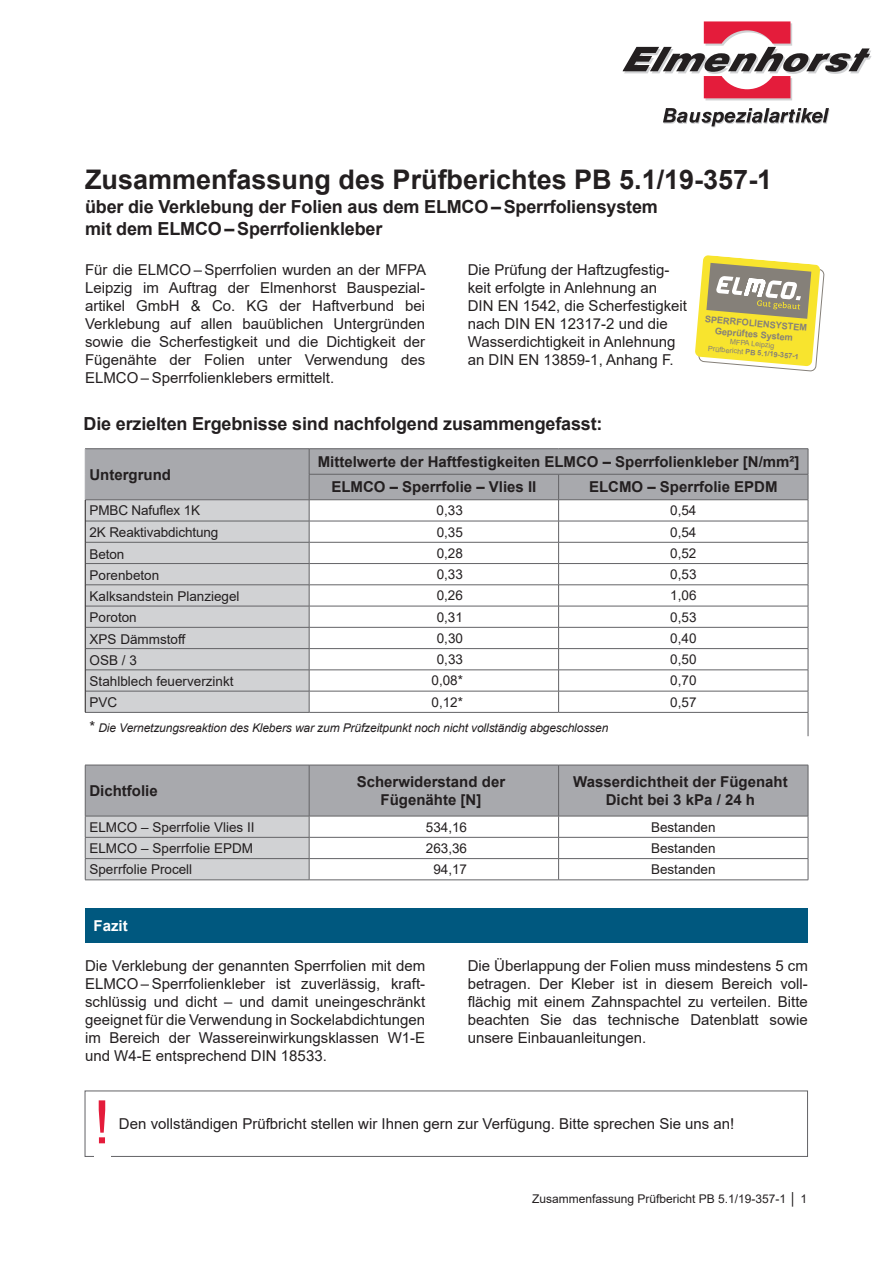
<style>
.page{position:relative;width:893px;height:1263px;background:#fff}
.page>*{position:absolute;margin:0;border:0;box-sizing:border-box;transform-origin:0 0}
.t1{font:60px "Arial";color:#e41c3b}
.t2{font:700 27px "Arial";color:#231f20}
.t3{font:700 18px/21.6px "Arial";letter-spacing:-.01em;color:#231f20}
.t4{font:15px/18px "Arial";color:#231f20;text-align:justify}
.t5{font:700 15px/18px "Arial";color:#231f20;text-align:center}
.t6{font:700 15px "Arial";color:#fff}
.t7{font:13.5px "Arial";color:#231f20}
.t8{font:italic 12px "Arial";letter-spacing:-.01em;color:#231f20}
.t9{font:12px "Arial";color:#231f20}
.t10{font:700 9.15px/10.9px "Arial";color:#858079;text-align:center}
.t11{font:7.35px/8.9px "Arial";color:#858079;text-align:center}
.s1{font-weight:700}
.s2{font-style:normal;font-size:15px}
</style>
<div class="page">
<svg style="left:663px;top:108px;width:167px;height:20px"></svg>
<svg style="left:622px;top:21px;width:250px;height:79px"></svg>
<div style="left:85px;top:909px;width:723px;height:34px;background:#00587f"></div>
<hr style="left:85px;top:448px;width:224px;height:1px;background:#636366">
<hr style="left:309px;top:448px;width:250px;height:1px;background:#636366">
<hr style="left:559px;top:448px;width:249px;height:1px;background:#636366">
<svg style="left:85px;top:449px;width:724px;height:287px"></svg>
<svg style="left:85px;top:765px;width:724px;height:115px"></svg>
<hr style="left:85px;top:879px;width:224px;height:1px;background:#636366">
<hr style="left:309px;top:879px;width:250px;height:1px;background:#636366">
<hr style="left:559px;top:879px;width:249px;height:1px;background:#636366">
<svg style="left:695px;top:255px;width:129px;height:116px"></svg>
<h2 class="t2" style="left:85px;top:161px;width:689px">Zusammenfassung des Prüfberichtes PB 5.1/19-357-1</h2>
<p class="t3" style="left:85px;top:196px;width:574px">über die Verklebung der Folien aus dem ELMCO – Sperrfoliensystem mit dem ELMCO – Sperrfolienkleber</p>
<p class="t4" style="left:85px;top:260px;width:342px">Für die ELMCO – Sperrfolien wurden an der MFPA Leipzig im Auftrag der Elmenhorst Bauspezial&shy;artikel GmbH &amp; Co. KG der Haftverbund bei Verklebung auf allen bauüblichen Untergründen sowie die Scherfestigkeit und die Dichtigkeit der Fügenähte der Folien unter Verwendung des ELMCO – Sperrfolienklebers ermittelt.</p>
<p class="t4" style="left:468px;top:260px;width:221px;text-align:left">Die Prüfung der Haftzugfestig&shy;keit erfolgte in Anlehnung an<br>DIN EN 1542, die Scherfestigkeit nach DIN EN 12317-2 und die<br>Wasserdichtigkeit in Anlehnung an DIN EN 13859-1, Anhang F.</p>
<p class="t10" style="left:705px;top:314px;width:104px;rotate:5deg">SPERRFOLIENSYSTEM<br>Geprüftes System</p>
<p class="t11" style="left:709px;top:335px;width:92px;rotate:5deg">MFPA Leipzig<br>Prüfbericht <span class="s1">PB 5.1/19-357-1</span></p>
<p class="t3" style="left:84px;top:413px;width:520px">Die erzielten Ergebnisse sind nachfolgend zusammengefasst:</p>
<p class="t5" style="left:89px;top:466px;width:83px">Untergrund</p>
<p class="t5" style="left:331px;top:449px;width:470px;line-height:25.5px;text-align:left;text-indent:-14px">Mittelwerte der Haftfestigkeiten ELMCO – Sperrfolienkleber [N/mm²]<br>ELMCO – Sperrfolie – Vlies II</p>
<p class="t5" style="left:589px;top:478px;width:190px">ELCMO – Sperrfolie EPDM</p>
<p class="t7" style="left:89px;top:501px;width:112px">PMBC Nafuflex 1K</p>
<p class="t7" style="left:437px;top:501px;width:28px">0,33</p>
<p class="t7" style="left:670px;top:501px;width:28px">0,54</p>
<p class="t7" style="left:89px;top:522px;width:130px">2K Reaktivabdichtung</p>
<p class="t7" style="left:437px;top:522px;width:28px">0,35</p>
<p class="t7" style="left:670px;top:522px;width:28px">0,54</p>
<p class="t7" style="left:90px;top:544px;width:36px">Beton</p>
<p class="t7" style="left:437px;top:544px;width:28px">0,28</p>
<p class="t7" style="left:670px;top:544px;width:28px">0,52</p>
<p class="t7" style="left:90px;top:566px;width:71px">Porenbeton</p>
<p class="t7" style="left:437px;top:565px;width:28px">0,33</p>
<p class="t7" style="left:670px;top:565px;width:28px">0,53</p>
<p class="t7" style="left:90px;top:587px;width:152px">Kalksandstein Planziegel</p>
<p class="t7" style="left:437px;top:586px;width:28px">0,26</p>
<p class="t7" style="left:670px;top:586px;width:28px">1,06</p>
<p class="t7" style="left:90px;top:608px;width:49px">Poroton</p>
<p class="t7" style="left:437px;top:608px;width:28px">0,31</p>
<p class="t7" style="left:670px;top:608px;width:28px">0,53</p>
<p class="t7" style="left:90px;top:629px;width:98px">XPS Dämmstoff</p>
<p class="t7" style="left:437px;top:629px;width:28px">0,30</p>
<p class="t7" style="left:670px;top:629px;width:28px">0,40</p>
<p class="t7" style="left:90px;top:651px;width:49px">OSB / 3</p>
<p class="t7" style="left:437px;top:650px;width:28px">0,33</p>
<p class="t7" style="left:670px;top:650px;width:28px">0,50</p>
<p class="t7" style="left:90px;top:672px;width:146px">Stahlblech feuerverzinkt</p>
<p class="t7" style="left:431px;top:671px;width:33px">0,08*</p>
<p class="t7" style="left:670px;top:671px;width:28px">0,70</p>
<p class="t7" style="left:90px;top:693px;width:29px">PVC</p>
<p class="t7" style="left:431px;top:693px;width:33px">0,12*</p>
<p class="t7" style="left:670px;top:693px;width:28px">0,57</p>
<p class="t8" style="left:89px;top:720px;width:520px"><span class="s2">*</span> Die Vernetzungsreaktion des Klebers war zum Prüfzeitpunkt noch nicht vollständig abgeschlossen</p>
<p class="t5" style="left:89px;top:782px;width:70px">Dichtfolie</p>
<p class="t5" style="left:357px;top:772px;width:150px">Scherwiderstand der<br>Fügenähte [N]</p>
<p class="t5" style="left:573px;top:772px;width:216px">Wasserdichtheit der Fügenaht<br>Dicht bei 3 kPa / 24 h</p>
<p class="t7" style="left:89px;top:817px;width:167px">ELMCO – Sperrfolie Vlies II</p>
<p class="t7" style="left:426px;top:817px;width:43px">534,16</p>
<p class="t7" style="left:651px;top:817px;width:66px">Bestanden</p>
<p class="t7" style="left:89px;top:839px;width:165px">ELMCO – Sperrfolie EPDM</p>
<p class="t7" style="left:426px;top:839px;width:43px">263,36</p>
<p class="t7" style="left:651px;top:839px;width:66px">Bestanden</p>
<p class="t7" style="left:89px;top:860px;width:104px">Sperrfolie Procell</p>
<p class="t7" style="left:433px;top:860px;width:35px">94,17</p>
<p class="t7" style="left:651px;top:860px;width:66px">Bestanden</p>
<p class="t6" style="left:94px;top:915px;width:36px">Fazit</p>
<p class="t4" style="left:85px;top:956px;width:342px">Die Verklebung der genannten Sperrfolien mit dem ELMCO – Sperrfolienkleber ist zuverlässig, kraft&shy;schlüssig und dicht – und damit uneingeschränkt geeignet für die Verwendung in Sockelabdichtungen im Bereich der Wassereinwirkungsklassen W1-E und W4-E entsprechend DIN 18533.</p>
<p class="t4" style="left:468px;top:956px;width:342px">Die Überlappung der Folien muss mindestens 5 cm betragen. Der Kleber ist in diesem Bereich voll&shy;flächig mit einem Zahnspachtel zu verteilen. Bitte beachten Sie das technische Datenblatt sowie unsere Einbauanleitungen.</p>
<h1 class="t1" style="left:94px;top:1081px;width:18px">!</h1>
<p class="t4" style="left:119px;top:1115px;width:617px">Den vollständigen Prüfbricht stellen wir Ihnen gern zur Verfügung. Bitte sprechen Sie uns an!</p>
<p class="t9" style="left:532px;top:1191px;width:276px">Zusammenfassung Prüfbericht PB 5.1/19-357-1 │ 1</p>
</div>
